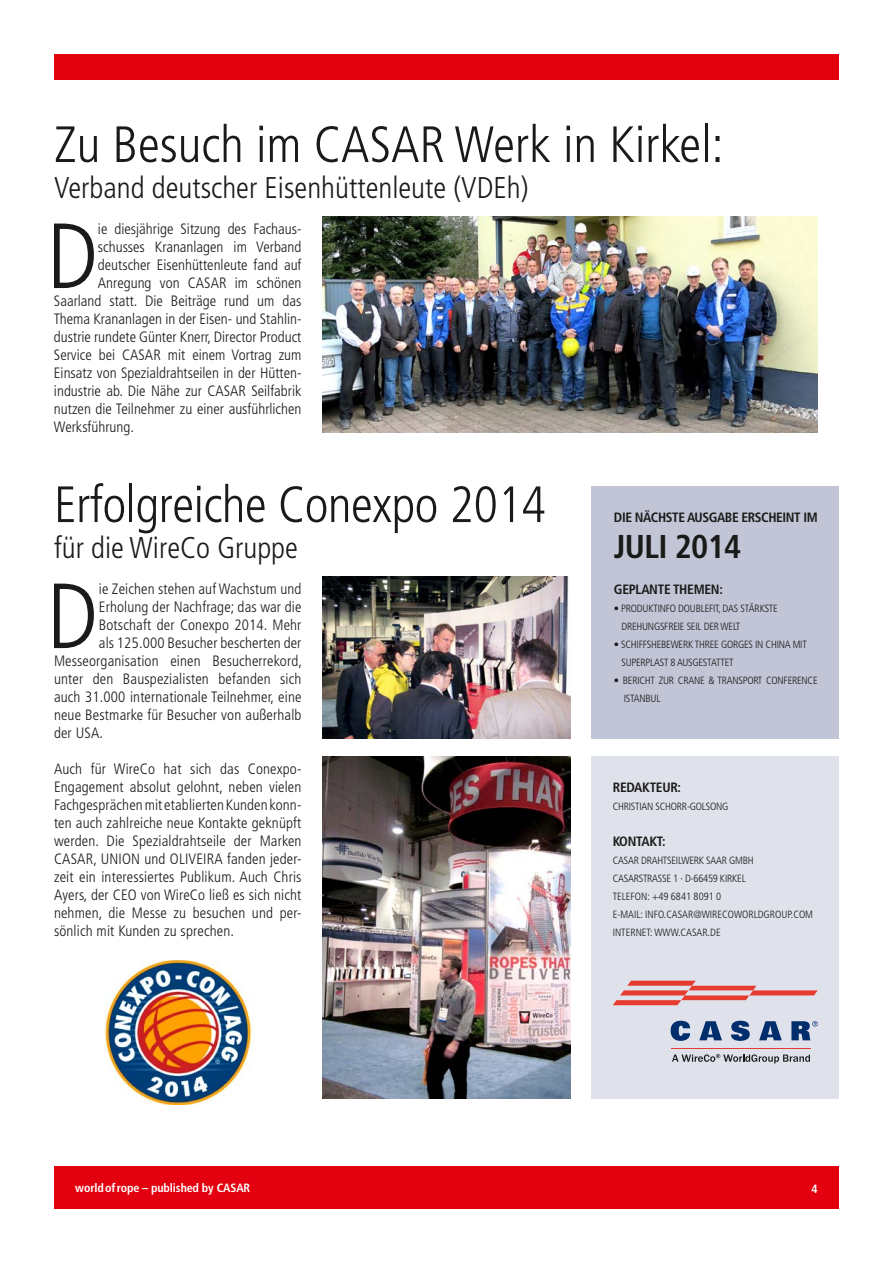
<style>
.page{position:relative;width:893px;height:1263px;background:#fff}
.page>*{position:absolute;margin:0;border:0;box-sizing:border-box;transform-origin:0 0}
.t1{font:300 condensed 92.4px "Frutiger";color:#1a1a18}
.t2{font:300 condensed 51px "Frutiger";letter-spacing:-.01em;color:#1a1a18}
.t3{font:700 condensed 33px "Frutiger";letter-spacing:-.02em;color:#1a1a18}
.t4{font:300 condensed 30px "Frutiger";color:#1a1a18}
.t5{font:300 condensed 15px/18px "Frutiger";color:#1a1a18;text-align:justify}
.t6{font:700 condensed 13.5px "Frutiger";letter-spacing:-.03em;color:#1a1a18}
.t7{font:700 condensed 12px "Frutiger";letter-spacing:-.01em;color:#fff}
.t8{font:300 condensed 10.5px/18px "Frutiger";letter-spacing:-.02em;color:#1a1a18}
.t9{font:300 condensed 10.5px/18px "Frutiger";color:#1a1a18}
</style>
<div class="page">
<div style="left:591px;top:756px;width:248px;height:342px;background:#dfe1eb"></div>
<div style="left:591px;top:486px;width:248px;height:252px;background:#c1c5d6"></div>
<div style="left:54px;top:1167px;width:785px;height:42px;background:#e3000f"></div>
<div style="left:54px;top:54px;width:785px;height:26px;background:#e3000f"></div>
<img style="left:104px;top:960px;width:148px;height:144px">
<img style="left:323px;top:216px;width:495px;height:216px">
<img style="left:323px;top:756px;width:247px;height:342px">
<img style="left:323px;top:576px;width:247px;height:162px">
<svg style="left:613px;top:981px;width:205px;height:24px"></svg>
<svg style="left:670px;top:1021px;width:20px;height:20px"></svg>
<svg style="left:731px;top:1021px;width:19px;height:20px"></svg>
<svg style="left:759px;top:1021px;width:23px;height:19px"></svg>
<svg style="left:699px;top:1021px;width:23px;height:19px"></svg>
<svg style="left:791px;top:1021px;width:27px;height:19px"></svg>
<svg style="left:672px;top:1054px;width:138px;height:9px"></svg>
<hr style="left:672px;top:1048px;width:139px;height:1px;background:#e63c2f">
<h2 class="t2" style="left:54px;top:115px;width:671px">Zu Besuch im CASAR Werk in Kirkel:</h2>
<h3 class="t4" style="left:54px;top:171px;width:476px">Verband deutscher Eisenhüttenleute (VDEh)</h3>
<h1 class="t1" style="left:47px;top:204px;width:53px">D</h1>
<p class="t5" style="left:98px;top:220px;width:205px">ie diesjährige Sitzung des Fachaus-</p>
<p class="t5" style="left:98px;top:238px;width:205px">schusses Krananlagen im Verband</p>
<p class="t5" style="left:98px;top:256px;width:205px">deutscher Eisenhüttenleute fand auf</p>
<p class="t5" style="left:98px;top:274px;width:205px">Anregung von CASAR im schönen</p>
<p class="t5" style="left:54px;top:292px;width:249px">Saarland statt. Die Beiträge rund um das</p>
<p class="t5" style="left:54px;top:310px;width:249px">Thema Krananlagen in der Eisen- und Stahlin-</p>
<p class="t5" style="left:54px;top:328px;width:249px">dustrie rundete Günter Knerr, Director Product</p>
<p class="t5" style="left:54px;top:346px;width:249px">Service bei CASAR mit einem Vortrag zum</p>
<p class="t5" style="left:54px;top:364px;width:249px">Einsatz von Spezialdrahtseilen in der Hütten-</p>
<p class="t5" style="left:54px;top:382px;width:249px">industrie ab. Die Nähe zur CASAR Seilfabrik</p>
<p class="t5" style="left:54px;top:400px;width:249px">nutzen die Teilnehmer zu einer ausführlichen</p>
<p class="t5" style="left:54px;top:418px;width:82px">Werksführung.</p>
<h2 class="t2" style="left:54px;top:475px;width:493px">Erfolgreiche Conexpo 2014</h2>
<h3 class="t4" style="left:54px;top:531px;width:245px">für die WireCo Gruppe</h3>
<h1 class="t1" style="left:47px;top:564px;width:53px">D</h1>
<p class="t5" style="left:99px;top:580px;width:204px">ie Zeichen stehen auf Wachstum und</p>
<p class="t5" style="left:99px;top:598px;width:204px">Erholung der Nachfrage; das war die</p>
<p class="t5" style="left:99px;top:616px;width:204px">Botschaft der Conexpo 2014. Mehr</p>
<p class="t5" style="left:99px;top:634px;width:204px">als 125.000 Besucher bescherten der</p>
<p class="t5" style="left:54px;top:652px;width:250px">Messeorganisation einen Besucherrekord,</p>
<p class="t5" style="left:54px;top:670px;width:249px">unter den Bauspezialisten befanden sich</p>
<p class="t5" style="left:54px;top:688px;width:249px">auch 31.000 internationale Teilnehmer, eine</p>
<p class="t5" style="left:54px;top:706px;width:249px">neue Bestmarke für Besucher von außerhalb</p>
<p class="t5" style="left:54px;top:724px;width:51px">der USA.</p>
<p class="t5" style="left:54px;top:760px;width:249px">Auch für WireCo hat sich das Conexpo-Engagement absolut gelohnt, neben vielen Fachgesprächen mit etablierten Kunden konn&shy;ten auch zahlreiche neue Kontakte geknüpft werden. Die Spezialdrahtseile der Marken CASAR, UNION und OLIVEIRA fanden jeder&shy;zeit ein interessiertes Publikum. Auch Chris Ayers, der CEO von WireCo ließ es sich nicht nehmen, die Messe zu besuchen und per&shy;sönlich mit Kunden zu sprechen.</p>
<p class="t6" style="left:614px;top:509px;width:205px">DIE NÄCHSTE AUSGABE ERSCHEINT IM</p>
<h3 class="t3" style="left:614px;top:527px;width:129px">JULI 2014</h3>
<p class="t6" style="left:614px;top:581px;width:110px">GEPLANTE THEMEN:</p>
<p class="t8" style="left:621px;top:600px;width:158px;text-indent:-7px">• PRODUKTINFO DOUBLEFIT, DAS STÄRKSTE<br>DREHUNGSFREIE SEIL DER WELT</p>
<p class="t8" style="left:621px;top:636px;width:187px;text-indent:-7px">• SCHIFFSHEBEWERK THREE GORGES IN CHINA MIT<br>SUPERPLAST 8 AUSGESTATTET</p>
<p class="t8" style="left:624px;top:672px;width:195px;text-indent:-10px">• BERICHT ZUR CRANE &amp; TRANSPORT CONFERENCE<br>ISTANBUL</p>
<p class="t6" style="left:613px;top:779px;width:70px">REDAKTEUR:</p>
<p class="t8" style="left:613px;top:798px;width:117px">CHRISTIAN SCHORR-GOLSONG</p>
<p class="t6" style="left:613px;top:833px;width:54px">KONTAKT:</p>
<p class="t9" style="left:613px;top:852px;width:202px">CASAR DRAHTSEILWERK SAAR GMBH<br>CASARSTRASSE 1 · D-66459 KIRKEL<br>TELEFON: +49 6841 8091 0<br>E-MAIL: INFO.CASAR@WIRECOWORLDGROUP.COM<br>INTERNET: WWW.CASAR.DE</p>
<p class="t7" style="left:75px;top:1181px;width:176px">worldofrope – published by CASAR</p>
<p class="t7" style="left:811px;top:1181px;width:8px">4</p>
</div>
